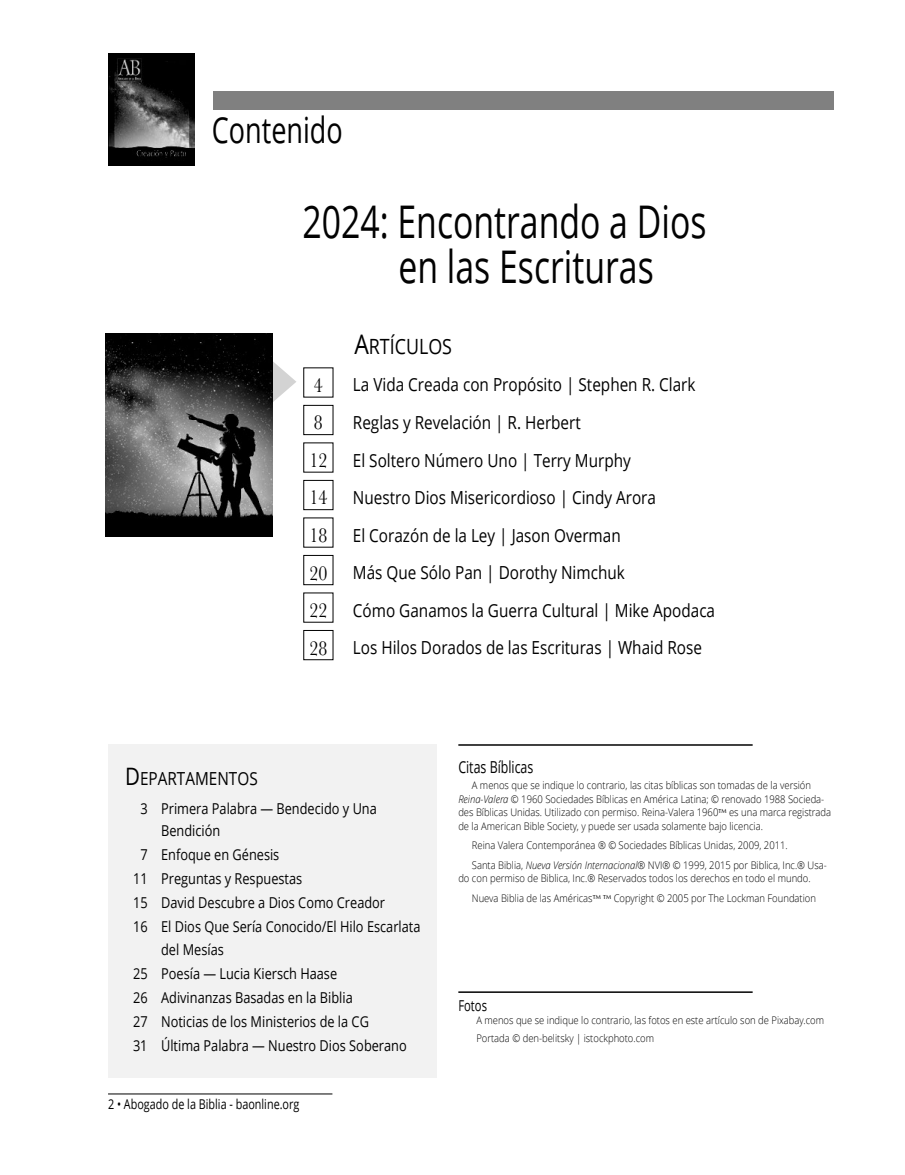
<style>
.page{position:relative;width:905px;height:1175px;background:#fff}
.page>*{position:absolute;margin:0;border:0;box-sizing:border-box;transform-origin:0 0}
.t1{font:45px/45px "Open Sans";color:#020202;scale:.75 1}
.t2{font:36px "Open Sans";color:#020202;scale:.75 1}
.t3{font:21px "Open Sans";color:#000;scale:.85 1}
.t4{font:21px "Baskerville";color:#020202;scale:.85 1}
.t5{font:18px/37.5px "Open Sans";color:#020202;scale:.85 1}
.t6{font:18px "Open Sans";color:#000;scale:.85 1}
.t7{font:16.5px "Open Sans";color:#020202;scale:.75 1}
.t8{font:15px/24px "Open Sans";color:#020202;scale:.85 1}
.t9{font:15px/22.5px "Open Sans";color:#000;scale:.85 1}
.t10{font:15px "Open Sans";color:#020202;scale:.75 1}
.t11{font:13.5px "Open Sans";color:#000;scale:.8 1}
.t12{font:300 10.5px/13.5px "Open Sans";color:#000;scale:.9 1}
.s1{font-size:27px}
.s2{color:#000}
.s3{font-family:"Baskerville";font-size:21px}
.s4{font-size:24px}
.s5{color:#020202}
.s6{font-style:italic}
.s7{font-family:"Optimum";font-weight:400}
</style>
<div class="page">
<hr style="left:108px;top:1093px;width:224px;height:1px;background:#000">
<hr style="left:458px;top:744px;width:294px;height:1px;background:#020202">
<hr style="left:458px;top:991px;width:294px;height:1px;background:#020202">
<img style="left:108px;top:54px;width:86px;height:112px">
<div style="left:108px;top:744px;width:328px;height:333px;background:#f2f2f2"></div>
<div style="left:213px;top:91px;width:620px;height:19px;background:#808080"></div>
<div style="left:303px;top:405px;width:30px;height:30px;border:1px solid #020202"></div>
<div style="left:303px;top:480px;width:30px;height:30px;border:1px solid #020202"></div>
<div style="left:303px;top:555px;width:30px;height:30px;border:1px solid #020202"></div>
<div style="left:303px;top:630px;width:30px;height:30px;border:1px solid #020202"></div>
<img style="left:106px;top:333px;width:166px;height:204px">
<svg style="left:266px;top:356px;width:7px;height:51px"></svg>
<h2 class="t2" style="left:212px;top:105px;width:176px">Contenido</h2>
<h1 class="t1" style="left:398px;top:198px;width:412px;text-indent:-96px">2024: Encontrando a Dios en las Escrituras</h1>
<h3 class="t3" style="left:354px;top:332px;width:116px"><span class="s1">A</span>RTÍCULOS</h3>
<h3 class="t4" style="left:314px;top:372px;width:12px">4</h3>
<h3 class="t5" style="left:353px;top:366px;width:404px">La Vida Creada con Propósito <span class="s2">| Stephen R. Clark</span></h3>
<h3 class="t4" style="left:314px;top:409px;width:12px">8</h3>
<p class="t5" style="left:309px;top:403px;width:479px;text-indent:43px">Reglas y Revelación <span class="s2">| R. Herbert<br></span><span class="s3">12</span> El Soltero Número Uno <span class="s2">| Terry Murphy<br></span><span class="s3">14</span> Nuestro Dios Misericordioso <span class="s2">| Cindy Arora<br></span><span class="s3">18</span> El Corazón de la Ley <span class="s2">| Jason Overman<br></span><span class="s3">20</span> Más Que Sólo Pan <span class="s2">| Dorothy Nimchuk<br></span><span class="s3">22</span> Cómo Ganamos la Guerra Cultural <span class="s2">| Mike Apodaca </span><span class="s3">28</span> Los Hilos Dorados de las Escrituras <span class="s2">| Whaid Rose</span></p>
<h3 class="t6" style="left:125px;top:766px;width:157px"><span class="s4">D</span>EPARTAMENTOS</h3>
<h3 class="t9" style="left:161px;top:796px;width:255px;text-indent:-21px"><span class="s5">3 Primera Palabra</span> — Bendecido y Una<br>Bendición</h3>
<h3 class="t8" style="left:133px;top:842px;width:339px;text-indent:7px">7 Enfoque en Génesis<br>11 Preguntas y Respuestas<br>15 David Descubre a Dios Como Creador<br>16 El Dios Que Sería Conocido/El Hilo Escarlata</h3>
<h3 class="t8" style="left:133px;top:937px;width:323px;text-indent:28px">del Mesías<br>25 Poesía <span class="s2">— Lucia Kiersch Haase<br></span>26 Adivinanzas Basadas en la Biblia<br>27 Noticias de los Ministerios de la CG<br>31 Última Palabra <span class="s2">— Nuestro Dios Soberano</span></h3>
<p class="t11" style="left:108px;top:1094px;width:241px">2 • Abogado de la Biblia - baonline.org</p>
<h3 class="t7" style="left:458px;top:755px;width:101px">Citas Bíblicas</h3>
<p class="t12" style="left:458px;top:779px;width:415px;text-indent:14px">A menos que se indique lo contrario, las citas bíblicas son tomadas de la versión <span class="s6">Reina-Valera</span> © 1960 Sociedades Bíblicas en América Latina; © renovado 1988 Socieda&shy;des Bíblicas Unidas. Utilizado con permiso. Reina-Valera 1960<span class="s7">™</span> es una marca registrada de la American Bible Society, y puede ser usada solamente bajo licencia.</p>
<p class="t12" style="left:472px;top:836px;width:396px;line-height:19.5px">Reina Valera Contemporánea ® © Sociedades Bíblicas Unidas, 2009, 2011.<br>Santa Biblia, <span class="s6">Nueva Versión Internacional</span>® NVI® © 1999, 2015 por Biblica, Inc.® Usa-</p>
<p class="t12" style="left:472px;top:869px;width:384px;line-height:19.5px;text-indent:-14px">do con permiso de Biblica, Inc.® Reservados todos los derechos en todo el mundo.<br>Nueva Biblia de las Américas<span class="s7">™ ™</span> Copyright © 2005 por The Lockman Foundation</p>
<h3 class="t10" style="left:458px;top:995px;width:40px">Fotos</h3>
<p class="t12" style="left:476px;top:1012px;width:388px;line-height:17.1px">A menos que se indique lo contrario, las fotos en este artículo son de Pixabay.com<br>Portada © den-belitsky | istockphoto.com</p>
</div>
